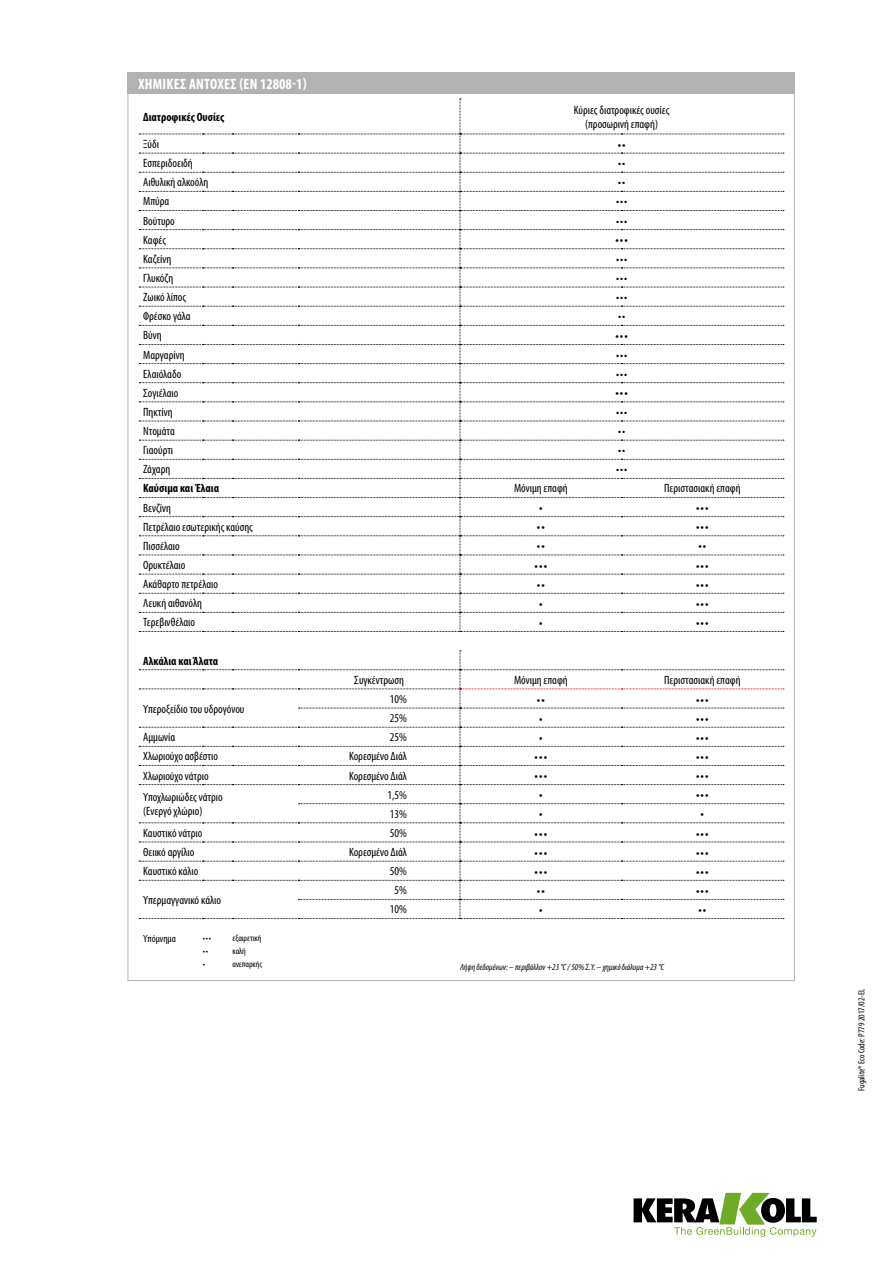
<style>
.page{position:relative;width:893px;height:1263px;background:#fff}
.page>*{position:absolute;margin:0;border:0;box-sizing:border-box;transform-origin:0 0}
.t1{font:700 condensed 15px "Myriad Pro";letter-spacing:.02em;color:#fff}
.t2{font:condensed 13.5px "Myriad Pro";color:#000}
.t3{font:condensed 12px/14.4px "Myriad Pro";color:#000;text-align:center}
.t4{font:700 condensed 12px "Myriad Pro";color:#000}
.t5{font:condensed 10.5px "Myriad Pro";color:#000}
.t6{font:condensed 9px "Myriad Pro";color:#000}
.t7{font:italic condensed 9px "Myriad Pro";color:#000}
</style>
<div class="page">
<svg style="left:634px;top:1193px;width:183px;height:44px"></svg>
<svg style="left:139px;top:99px;width:645px;height:533px"></svg>
<svg style="left:139px;top:651px;width:645px;height:268px"></svg>
<div style="left:128px;top:72px;width:667px;height:22px;background:#b3b2b2"></div>
<p class="t1" style="left:138px;top:75px;width:170px">ΧΗΜΙΚΈΣ ΑΝΤΟΧΈΣ (EN 12808-1)</p>
<p class="t4" style="left:143px;top:110px;width:83px">Διατροφικές Ουσίες</p>
<p class="t3" style="left:574px;top:103px;width:97px">Κύριες διατροφικές ουσίες (προσωρινή επαφή)</p>
<p class="t3" style="left:143px;top:137px;width:17px">Ξύδι</p>
<p class="t2" style="left:618px;top:137px;width:10px">••</p>
<p class="t3" style="left:143px;top:156px;width:51px">Εσπεριδοειδή</p>
<p class="t3" style="left:618px;top:156px;width:9px">••</p>
<p class="t3" style="left:143px;top:175px;width:67px">Αιθυλική αλκοόλη</p>
<p class="t3" style="left:618px;top:175px;width:9px">••</p>
<p class="t3" style="left:143px;top:194px;width:28px">Μπύρα</p>
<p class="t3" style="left:616px;top:194px;width:13px">•••</p>
<p class="t3" style="left:143px;top:214px;width:33px">Βούτυρο</p>
<p class="t3" style="left:616px;top:214px;width:13px">•••</p>
<p class="t3" style="left:143px;top:233px;width:24px">Καφές</p>
<p class="t2" style="left:615px;top:232px;width:14px">•••</p>
<p class="t3" style="left:143px;top:252px;width:30px">Καζείνη</p>
<p class="t3" style="left:616px;top:252px;width:13px">•••</p>
<p class="t3" style="left:143px;top:271px;width:31px">Γλυκόζη</p>
<p class="t3" style="left:616px;top:271px;width:13px">•••</p>
<p class="t3" style="left:143px;top:290px;width:44px">Ζωικό λίπος</p>
<p class="t3" style="left:616px;top:290px;width:13px">•••</p>
<p class="t3" style="left:143px;top:309px;width:49px">Φρέσκο γάλα</p>
<p class="t3" style="left:618px;top:309px;width:9px">••</p>
<p class="t3" style="left:143px;top:328px;width:20px">Βύνη</p>
<p class="t2" style="left:615px;top:328px;width:14px">•••</p>
<p class="t3" style="left:143px;top:348px;width:43px">Μαργαρίνη</p>
<p class="t3" style="left:616px;top:348px;width:13px">•••</p>
<p class="t3" style="left:143px;top:367px;width:40px">Ελαιόλαδο</p>
<p class="t3" style="left:616px;top:367px;width:13px">•••</p>
<p class="t3" style="left:143px;top:386px;width:37px">Σογιέλαιο</p>
<p class="t2" style="left:615px;top:386px;width:14px">•••</p>
<p class="t3" style="left:143px;top:405px;width:31px">Πηκτίνη</p>
<p class="t3" style="left:616px;top:405px;width:13px">•••</p>
<p class="t3" style="left:143px;top:424px;width:33px">Ντομάτα</p>
<p class="t3" style="left:618px;top:424px;width:9px">••</p>
<p class="t3" style="left:143px;top:443px;width:32px">Γιαούρτι</p>
<p class="t3" style="left:618px;top:443px;width:9px">••</p>
<p class="t3" style="left:143px;top:462px;width:29px">Ζάχαρη</p>
<p class="t3" style="left:616px;top:462px;width:13px">•••</p>
<p class="t4" style="left:143px;top:482px;width:77px">Καύσιμα και Έλαια</p>
<p class="t3" style="left:514px;top:481px;width:55px">Μόνιμη επαφή</p>
<p class="t3" style="left:664px;top:481px;width:78px">Περιστασιακή επαφή</p>
<p class="t3" style="left:143px;top:501px;width:29px">Βενζίνη</p>
<p class="t2" style="left:539px;top:500px;width:5px">•</p>
<p class="t2" style="left:696px;top:500px;width:14px">•••</p>
<p class="t3" style="left:143px;top:520px;width:111px">Πετρέλαιο εσωτερικής καύσης</p>
<p class="t2" style="left:537px;top:519px;width:10px">••</p>
<p class="t2" style="left:696px;top:519px;width:14px">•••</p>
<p class="t3" style="left:143px;top:539px;width:38px">Πισσέλαιο</p>
<p class="t2" style="left:537px;top:539px;width:10px">••</p>
<p class="t2" style="left:698px;top:539px;width:10px">••</p>
<p class="t3" style="left:143px;top:558px;width:44px">Ορυκτέλαιο</p>
<p class="t2" style="left:535px;top:558px;width:14px">•••</p>
<p class="t2" style="left:696px;top:558px;width:14px">•••</p>
<p class="t3" style="left:143px;top:577px;width:76px">Ακάθαρτο πετρέλαιο</p>
<p class="t2" style="left:537px;top:577px;width:10px">••</p>
<p class="t2" style="left:696px;top:577px;width:14px">•••</p>
<p class="t3" style="left:143px;top:596px;width:60px">Λευκή αιθανόλη</p>
<p class="t2" style="left:539px;top:596px;width:5px">•</p>
<p class="t2" style="left:696px;top:596px;width:14px">•••</p>
<p class="t3" style="left:143px;top:615px;width:53px">Τερεβινθέλαιο</p>
<p class="t2" style="left:539px;top:615px;width:5px">•</p>
<p class="t2" style="left:696px;top:615px;width:14px">•••</p>
<p class="t4" style="left:143px;top:654px;width:77px">Αλκάλια και Άλατα</p>
<p class="t3" style="left:354px;top:673px;width:51px">Συγκέντρωση</p>
<p class="t3" style="left:514px;top:673px;width:55px">Μόνιμη επαφή</p>
<p class="t3" style="left:664px;top:673px;width:78px">Περιστασιακή επαφή</p>
<p class="t3" style="left:143px;top:702px;width:103px">Υπεροξείδιο του υδρογόνου</p>
<p class="t3" style="left:390px;top:692px;width:18px">10%</p>
<p class="t2" style="left:537px;top:692px;width:10px">••</p>
<p class="t2" style="left:696px;top:692px;width:14px">•••</p>
<p class="t3" style="left:390px;top:711px;width:18px">25%</p>
<p class="t2" style="left:539px;top:711px;width:5px">•</p>
<p class="t2" style="left:696px;top:711px;width:14px">•••</p>
<p class="t3" style="left:143px;top:730px;width:34px">Αμμωνία</p>
<p class="t3" style="left:390px;top:730px;width:18px">25%</p>
<p class="t2" style="left:539px;top:730px;width:5px">•</p>
<p class="t2" style="left:696px;top:730px;width:14px">•••</p>
<p class="t3" style="left:143px;top:749px;width:76px">Χλωριούχο ασβέστιο</p>
<p class="t3" style="left:349px;top:749px;width:59px">Κορεσμένο Διάλ</p>
<p class="t2" style="left:535px;top:749px;width:14px">•••</p>
<p class="t2" style="left:696px;top:749px;width:14px">•••</p>
<p class="t3" style="left:143px;top:769px;width:67px">Χλωριούχο νάτριο</p>
<p class="t3" style="left:349px;top:769px;width:59px">Κορεσμένο Διάλ</p>
<p class="t2" style="left:535px;top:768px;width:14px">•••</p>
<p class="t2" style="left:696px;top:768px;width:14px">•••</p>
<p class="t3" style="left:143px;top:790px;width:81px;text-align:left">Υποχλωριώδες νάτριο (Ενεργό χλώριο)</p>
<p class="t3" style="left:388px;top:788px;width:21px">1,5%</p>
<p class="t2" style="left:539px;top:787px;width:5px">•</p>
<p class="t2" style="left:696px;top:787px;width:14px">•••</p>
<p class="t3" style="left:390px;top:807px;width:18px">13%</p>
<p class="t2" style="left:539px;top:807px;width:5px">•</p>
<p class="t2" style="left:701px;top:807px;width:5px">•</p>
<p class="t3" style="left:143px;top:826px;width:61px">Καυστικό νάτριο</p>
<p class="t3" style="left:390px;top:826px;width:18px">50%</p>
<p class="t2" style="left:535px;top:826px;width:14px">•••</p>
<p class="t2" style="left:696px;top:826px;width:14px">•••</p>
<p class="t3" style="left:143px;top:845px;width:53px">Θειικό αργίλιο</p>
<p class="t3" style="left:349px;top:845px;width:59px">Κορεσμένο Διάλ</p>
<p class="t2" style="left:535px;top:845px;width:14px">•••</p>
<p class="t2" style="left:696px;top:845px;width:14px">•••</p>
<p class="t3" style="left:143px;top:864px;width:57px">Καυστικό κάλιο</p>
<p class="t3" style="left:390px;top:864px;width:18px">50%</p>
<p class="t2" style="left:535px;top:864px;width:14px">•••</p>
<p class="t2" style="left:696px;top:864px;width:14px">•••</p>
<p class="t3" style="left:143px;top:893px;width:79px">Υπερμαγγανικό κάλιο</p>
<p class="t3" style="left:394px;top:883px;width:14px">5%</p>
<p class="t2" style="left:537px;top:883px;width:10px">••</p>
<p class="t2" style="left:696px;top:883px;width:14px">•••</p>
<p class="t3" style="left:390px;top:902px;width:18px">10%</p>
<p class="t2" style="left:539px;top:902px;width:5px">•</p>
<p class="t2" style="left:698px;top:902px;width:10px">••</p>
<p class="t5" style="left:143px;top:932px;width:34px">Υπόμνημα</p>
<p class="t6" style="left:203px;top:933px;width:10px">•••</p>
<p class="t6" style="left:232px;top:933px;width:31px">εξαιρετική</p>
<p class="t6" style="left:203px;top:946px;width:7px">••</p>
<p class="t6" style="left:232px;top:946px;width:15px">καλή</p>
<p class="t6" style="left:203px;top:959px;width:4px">•</p>
<p class="t6" style="left:232px;top:959px;width:31px">ανεπαρκής</p>
<p class="t7" style="left:460px;top:962px;width:206px">Λήψη δεδομένων: – περιβάλλον +23 °C / 50% Σ.Υ. – χημικό διάλυμα +23 °C</p>
<p class="t6" style="left:856px;top:1091px;width:103px;rotate:-90deg">Fugalite® Eco Code: P779 2017/02-EL</p>
</div>
